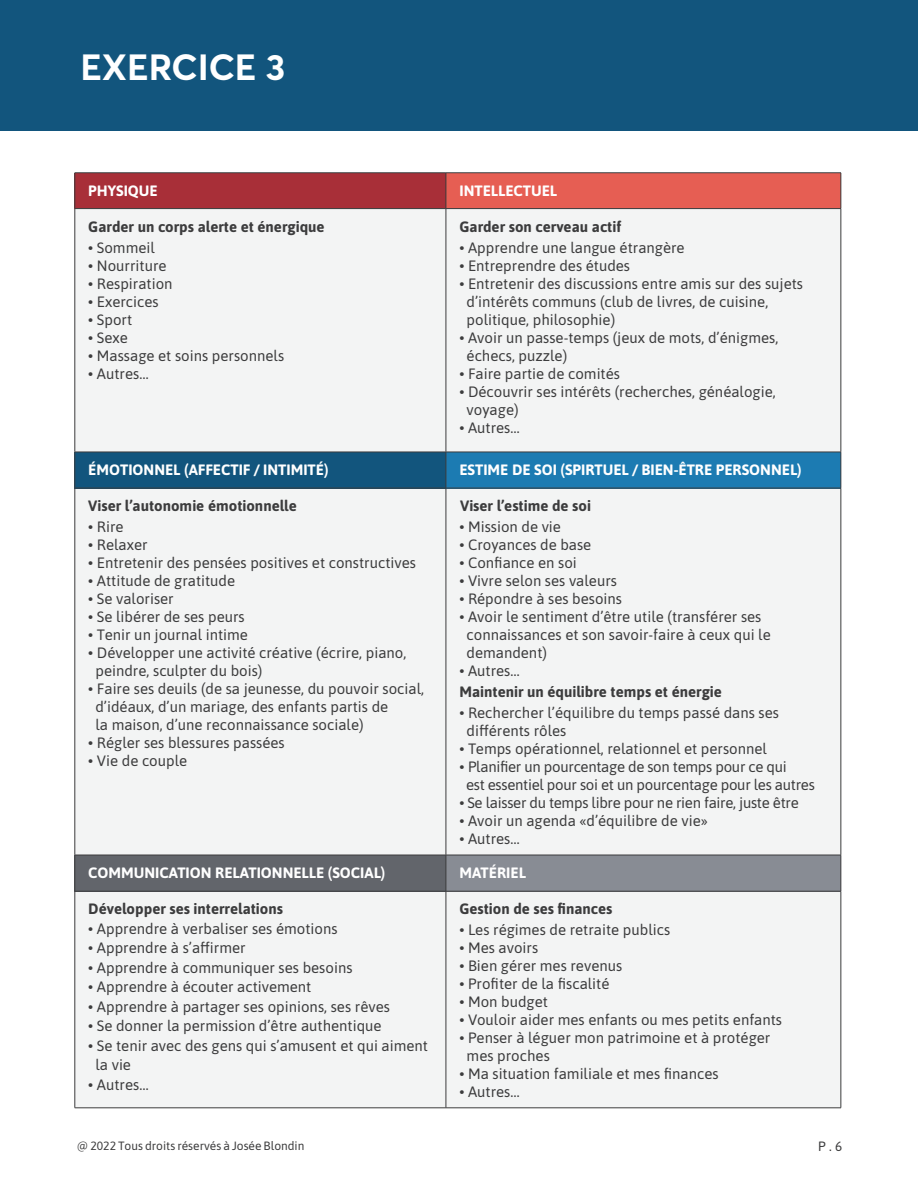
<style>
.page{position:relative;width:918px;height:1188px;background:#fff}
.page>*{position:absolute;margin:0;border:0;box-sizing:border-box;transform-origin:0 0}
.t1{font:700 36px "Averta";color:#fff}
.t2{font:15px/18px "Asap";color:#3c3c3d}
.t3{font:700 15px "Asap";color:#3c3c3d}
.t4{font:15px/18px "Asap";letter-spacing:-.02em;color:#3c3c3d}
.t5{font:700 15px "Asap";color:#fff}
.t6{font:13.5px "Asap";color:#3c3c3d}
.t7{font:12px "Asap";color:#3c3c3d}
</style>
<div class="page">
<div style="left:75px;top:173px;width:371px;height:36px;background:#a82f38"></div>
<div style="left:446px;top:173px;width:395px;height:36px;background:#e65e53"></div>
<div style="left:76px;top:209px;width:765px;height:899px;background:#f3f4f4"></div>
<div style="left:75px;top:452px;width:371px;height:36px;background:#12557d"></div>
<div style="left:446px;top:452px;width:395px;height:36px;background:#1c7bb2"></div>
<div style="left:75px;top:855px;width:371px;height:36px;background:#62656b"></div>
<div style="left:446px;top:855px;width:395px;height:36px;background:#888c94"></div>
<hr style="left:75px;top:172px;width:371px;height:1px;background:#3c3c3d">
<hr style="left:75px;top:173px;width:1px;height:35px;background:#3c3c3d">
<hr style="left:446px;top:172px;width:395px;height:1px;background:#3c3c3d">
<hr style="left:446px;top:173px;width:1px;height:35px;background:#3c3c3d">
<hr style="left:841px;top:173px;width:1px;height:35px;background:#3c3c3d">
<hr style="left:75px;top:208px;width:371px;height:1px;background:#3c3c3d">
<hr style="left:75px;top:209px;width:1px;height:243px;background:#3c3c3d">
<hr style="left:446px;top:208px;width:395px;height:1px;background:#3c3c3d">
<hr style="left:446px;top:209px;width:1px;height:243px;background:#3c3c3d">
<hr style="left:841px;top:209px;width:1px;height:243px;background:#3c3c3d">
<hr style="left:75px;top:452px;width:371px;height:1px;background:#3c3c3d">
<hr style="left:75px;top:452px;width:1px;height:36px;background:#3c3c3d">
<hr style="left:446px;top:452px;width:395px;height:1px;background:#3c3c3d">
<hr style="left:446px;top:452px;width:1px;height:36px;background:#3c3c3d">
<hr style="left:841px;top:452px;width:1px;height:36px;background:#3c3c3d">
<hr style="left:75px;top:488px;width:371px;height:1px;background:#3c3c3d">
<hr style="left:75px;top:488px;width:1px;height:367px;background:#3c3c3d">
<hr style="left:446px;top:488px;width:395px;height:1px;background:#3c3c3d">
<hr style="left:446px;top:488px;width:1px;height:367px;background:#3c3c3d">
<hr style="left:841px;top:488px;width:1px;height:367px;background:#3c3c3d">
<hr style="left:75px;top:855px;width:371px;height:1px;background:#3c3c3d">
<hr style="left:75px;top:855px;width:1px;height:36px;background:#3c3c3d">
<hr style="left:446px;top:855px;width:395px;height:1px;background:#3c3c3d">
<hr style="left:446px;top:855px;width:1px;height:36px;background:#3c3c3d">
<hr style="left:841px;top:855px;width:1px;height:36px;background:#3c3c3d">
<hr style="left:75px;top:891px;width:371px;height:1px;background:#3c3c3d">
<hr style="left:75px;top:891px;width:1px;height:217px;background:#3c3c3d">
<hr style="left:446px;top:891px;width:395px;height:1px;background:#3c3c3d">
<hr style="left:446px;top:891px;width:1px;height:217px;background:#3c3c3d">
<hr style="left:841px;top:891px;width:1px;height:217px;background:#3c3c3d">
<hr style="left:75px;top:1108px;width:371px;height:1px;background:#3c3c3d">
<hr style="left:446px;top:1108px;width:395px;height:1px;background:#3c3c3d">
<div style="left:0;top:0;width:918px;height:131px;background:#12557d"></div>
<h1 class="t1" style="left:80px;top:45px;width:207px">EXERCICE 3</h1>
<p class="t5" style="left:88px;top:180px;width:71px">PHYSIQUE</p>
<p class="t5" style="left:459px;top:180px;width:99px">INTELLECTUEL</p>
<p class="t3" style="left:88px;top:216px;width:238px">Garder un corps alerte et énergique</p>
<p class="t2" style="left:88px;top:238px;width:68px">• Sommeil</p>
<p class="t2" style="left:88px;top:256px;width:80px">• Nourriture</p>
<p class="t2" style="left:88px;top:274px;width:86px">• Respiration</p>
<p class="t2" style="left:88px;top:292px;width:72px">• Exercices</p>
<p class="t2" style="left:88px;top:310px;width:45px">• Sport</p>
<p class="t2" style="left:88px;top:328px;width:41px">• Sexe</p>
<p class="t2" style="left:88px;top:346px;width:197px">• Massage et soins personnels</p>
<p class="t2" style="left:88px;top:364px;width:62px">• Autres…</p>
<p class="t3" style="left:459px;top:216px;width:163px">Garder son cerveau actif</p>
<p class="t2" style="left:459px;top:238px;width:227px">• Apprendre une langue étrangère</p>
<p class="t2" style="left:459px;top:256px;width:172px">• Entreprendre des études</p>
<p class="t2" style="left:467px;top:274px;width:338px;text-indent:-7px">• Entretenir des discussions entre amis sur des sujets d’intérêts communs (club de livres, de cuisine, politique, philosophie)</p>
<p class="t2" style="left:467px;top:328px;width:313px;text-indent:-7px">• Avoir un passe-temps (jeux de mots, d’énigmes, échecs, puzzle)</p>
<p class="t2" style="left:459px;top:364px;width:162px">• Faire partie de comités</p>
<p class="t2" style="left:467px;top:382px;width:311px;text-indent:-7px">• Découvrir ses intérêts (recherches, généalogie, voyage)</p>
<p class="t2" style="left:459px;top:418px;width:62px">• Autres…</p>
<p class="t5" style="left:88px;top:459px;width:242px">ÉMOTIONNEL (AFFECTIF / INTIMITÉ)</p>
<p class="t5" style="left:459px;top:459px;width:344px">ESTIME DE SOI (SPIRTUEL / BIEN-ÊTRE PERSONNEL)</p>
<p class="t3" style="left:88px;top:495px;width:210px">Viser l’autonomie émotionnelle</p>
<p class="t2" style="left:88px;top:517px;width:37px">• Rire</p>
<p class="t2" style="left:88px;top:535px;width:61px">• Relaxer</p>
<p class="t2" style="left:88px;top:553px;width:329px">• Entretenir des pensées positives et constructives</p>
<p class="t2" style="left:88px;top:571px;width:148px">• Attitude de gratitude</p>
<p class="t2" style="left:88px;top:589px;width:87px">• Se valoriser</p>
<p class="t2" style="left:88px;top:607px;width:158px">• Se libérer de ses peurs</p>
<p class="t2" style="left:88px;top:625px;width:161px">• Tenir un journal intime</p>
<p class="t2" style="left:96px;top:643px;width:312px;text-indent:-7px">• Développer une activité créative (écrire, piano, peindre, sculpter du bois)</p>
<p class="t2" style="left:96px;top:679px;width:330px;text-indent:-7px">• Faire ses deuils (de sa jeunesse, du pouvoir social, d’idéaux, d’un mariage, des enfants partis de<br>la maison, d’une reconnaissance sociale)</p>
<p class="t2" style="left:88px;top:733px;width:198px">• Régler ses blessures passées</p>
<p class="t2" style="left:88px;top:751px;width:101px">• Vie de couple</p>
<p class="t3" style="left:460px;top:495px;width:132px">Viser l’estime de soi</p>
<p class="t2" style="left:459px;top:517px;width:103px">• Mission de vie</p>
<p class="t2" style="left:459px;top:535px;width:133px">• Croyances de base</p>
<p class="t2" style="left:459px;top:553px;width:119px">• Confiance en soi</p>
<p class="t2" style="left:459px;top:571px;width:159px">• Vivre selon ses valeurs</p>
<p class="t2" style="left:459px;top:589px;width:164px">• Répondre à ses besoins</p>
<p class="t2" style="left:467px;top:607px;width:306px;text-indent:-7px">• Avoir le sentiment d’être utile (transférer ses connaissances et son savoir-faire à ceux qui le demandent)</p>
<p class="t2" style="left:459px;top:661px;width:62px">• Autres…</p>
<p class="t3" style="left:459px;top:681px;width:264px">Maintenir un équilibre temps et énergie</p>
<p class="t2" style="left:467px;top:703px;width:314px;text-indent:-7px">• Rechercher l’équilibre du temps passé dans ses différents rôles</p>
<p class="t2" style="left:459px;top:739px;width:309px">• Temps opérationnel, relationnel et personnel</p>
<p class="t4" style="left:466px;top:757px;width:350px;text-indent:-7px">• Planifier un pourcentage de son temps pour ce qui<br>est essentiel pour soi et un pourcentage pour les autres</p>
<p class="t4" style="left:459px;top:793px;width:341px">• Se laisser du temps libre pour ne rien faire, juste être</p>
<p class="t2" style="left:459px;top:811px;width:250px">• Avoir un agenda «d’équilibre de vie»</p>
<p class="t2" style="left:459px;top:829px;width:62px">• Autres…</p>
<p class="t5" style="left:88px;top:862px;width:299px">COMMUNICATION RELATIONNELLE (SOCIAL)</p>
<p class="t5" style="left:459px;top:862px;width:68px">MATÉRIEL</p>
<p class="t3" style="left:88px;top:898px;width:196px">Développer ses interrelations</p>
<p class="t2" style="left:88px;top:919px;width:251px">• Apprendre à verbaliser ses émotions</p>
<p class="t2" style="left:88px;top:938px;width:159px">• Apprendre à s’affirmer</p>
<p class="t2" style="left:88px;top:958px;width:266px">• Apprendre à communiquer ses besoins</p>
<p class="t2" style="left:88px;top:977px;width:225px">• Apprendre à écouter activement</p>
<p class="t2" style="left:88px;top:997px;width:303px">• Apprendre à partager ses opinions, ses rêves</p>
<p class="t2" style="left:88px;top:1016px;width:295px">• Se donner la permission d’être authentique</p>
<p class="t2" style="left:96px;top:1035px;width:334px;line-height:19.5px;text-indent:-7px">• Se tenir avec des gens qui s’amusent et qui aiment la vie</p>
<p class="t2" style="left:88px;top:1075px;width:62px">• Autres…</p>
<p class="t3" style="left:459px;top:898px;width:155px">Gestion de ses finances</p>
<p class="t2" style="left:459px;top:920px;width:212px">• Les régimes de retraite publics</p>
<p class="t2" style="left:459px;top:938px;width:80px">• Mes avoirs</p>
<p class="t2" style="left:459px;top:956px;width:164px">• Bien gérer mes revenus</p>
<p class="t2" style="left:459px;top:974px;width:152px">• Profiter de la fiscalité</p>
<p class="t2" style="left:459px;top:992px;width:90px">• Mon budget</p>
<p class="t2" style="left:459px;top:1010px;width:324px">• Vouloir aider mes enfants ou mes petits enfants</p>
<p class="t2" style="left:467px;top:1028px;width:305px;text-indent:-7px">• Penser à léguer mon patrimoine et à protéger mes proches</p>
<p class="t2" style="left:459px;top:1064px;width:261px">• Ma situation familiale et mes finances</p>
<p class="t2" style="left:459px;top:1082px;width:62px">• Autres…</p>
<p class="t7" style="left:77px;top:1138px;width:229px">@ 2022 Tous droits réservés à Josée Blondin</p>
<p class="t6" style="left:818px;top:1137px;width:26px">P . 6</p>
</div>
